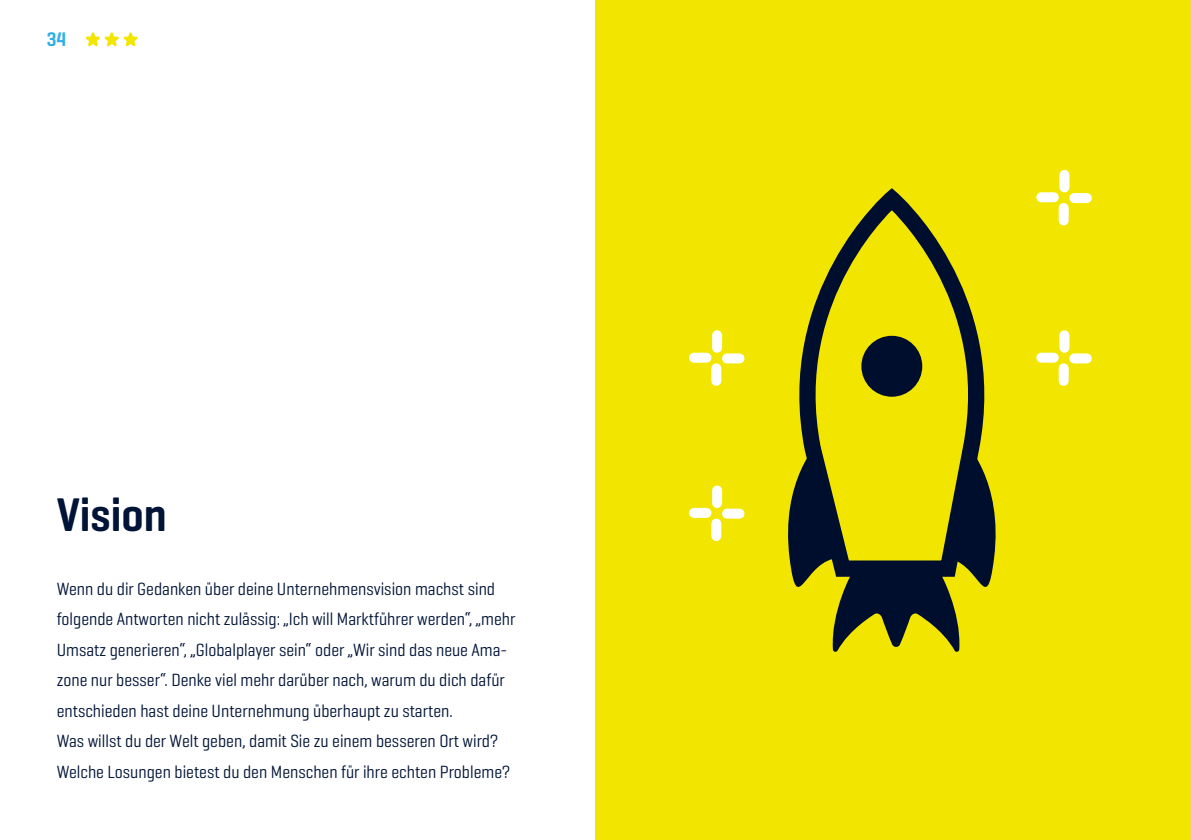
<style>
.page{position:relative;width:1191px;height:840px;background:#fff}
.page>*{position:absolute;margin:0;border:0;box-sizing:border-box;transform-origin:0 0}
.t1{font:600 48px "Geogrotesque Cond";color:#001437}
.t2{font:600 20px "Geogrotesque Cond";color:#2dafe6}
.t3{font:18px/30.4px "Geogrotesque Cond";color:#001437}
</style>
<div class="page">
<div style="left:595px;top:0;width:596px;height:839px;background:#f2e600"></div>
<div style="left:1041px;top:352px;width:12px;height:10px;background:#fff"></div>
<div style="left:1059px;top:335px;width:10px;height:12px;background:#fff"></div>
<div style="left:1074px;top:353px;width:12px;height:10px;background:#fff"></div>
<div style="left:1058px;top:368px;width:10px;height:12px;background:#fff"></div>
<div style="left:1041px;top:192px;width:12px;height:10px;background:#fff"></div>
<div style="left:1059px;top:175px;width:10px;height:12px;background:#fff"></div>
<div style="left:1074px;top:193px;width:12px;height:10px;background:#fff"></div>
<div style="left:1058px;top:208px;width:10px;height:12px;background:#fff"></div>
<div style="left:694px;top:352px;width:12px;height:10px;background:#fff"></div>
<div style="left:712px;top:335px;width:10px;height:12px;background:#fff"></div>
<div style="left:727px;top:353px;width:12px;height:10px;background:#fff"></div>
<div style="left:711px;top:368px;width:10px;height:12px;background:#fff"></div>
<div style="left:694px;top:507px;width:12px;height:10px;background:#fff"></div>
<div style="left:712px;top:490px;width:10px;height:12px;background:#fff"></div>
<div style="left:727px;top:508px;width:12px;height:10px;background:#fff"></div>
<div style="left:711px;top:523px;width:10px;height:12px;background:#fff"></div>
<svg style="left:799px;top:188px;width:186px;height:253px"></svg>
<div style="left:861px;top:335px;width:61px;height:61px;background:#000e2e;border-radius:50%"></div>
<svg style="left:788px;top:441px;width:208px;height:211px"></svg>
<svg style="left:85px;top:32px;width:53px;height:15px"></svg>
<p class="t2" style="left:47px;top:27px;width:21px">34</p>
<h1 class="t1" style="left:57px;top:485px;width:112px">Vision</h1>
<p class="t3" style="left:57px;top:572px;width:460px">Wenn du dir Gedanken über deine Unternehmensvision machst sind folgende Antworten nicht zulässig: „Ich will Marktführer werden“, „mehr Umsatz generieren“, „Globalplayer sein“ oder „Wir sind das neue Ama&shy;zone nur besser“. Denke viel mehr darüber nach, warum du dich dafür entschieden hast deine Unternehmung überhaupt zu starten.<br>Was willst du der Welt geben, damit Sie zu einem besseren Ort wird?<br>Welche Losungen bietest du den Menschen für ihre echten Probleme?</p>
</div>
